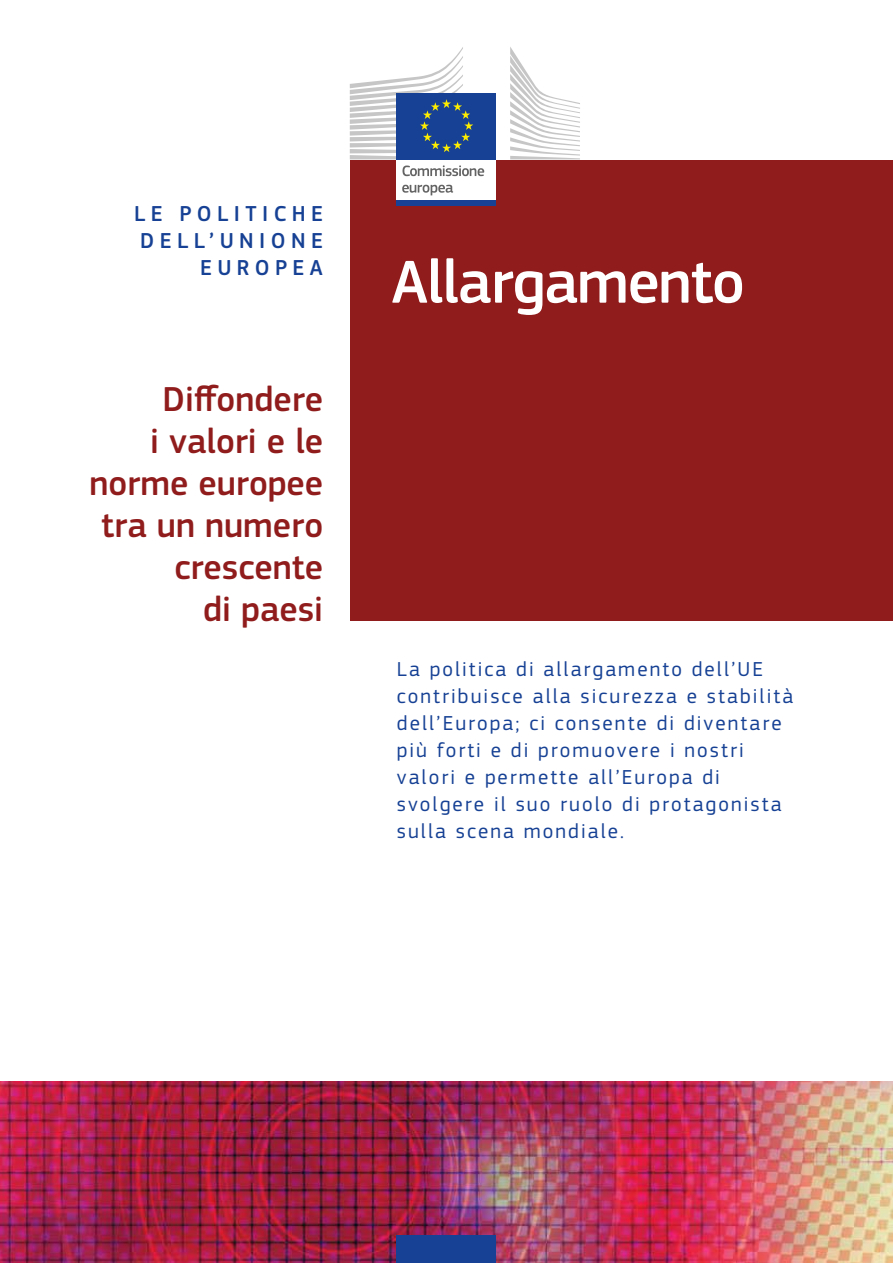
<style>
.page{position:relative;width:893px;height:1263px;background:#fff}
.page>*{position:absolute;margin:0;border:0;box-sizing:border-box;transform-origin:0 0}
.CV_Heading01{font:500 63px "EC Square Sans Pro";letter-spacing:-.02em;color:#fff}
.CV_Heading02{font:500 36px/42px "EC Square Sans Pro";color:#901c1c;text-align:right}
.CV_Heading04{font:500 22.5px/27px "EC Square Sans Pro";letter-spacing:.24em;color:#164194;text-align:right}
.CV_Heading03{font:21px/27px "EC Square Sans Pro";letter-spacing:.1em;color:#164194}
</style>
<div class="page">
<div style="left:350px;top:160px;width:543px;height:461px;background:#901c1c"></div>
<img style="left:0;top:1081px;width:893px;height:182px">
<div style="left:397px;top:157px;width:99px;height:45px;background:#fff"></div>
<div style="left:397px;top:93px;width:99px;height:66px;background:#164194"></div>
<svg style="left:350px;top:47px;width:123px;height:112px"></svg>
<div style="left:397px;top:200px;width:99px;height:6px;background:#164194"></div>
<svg style="left:510px;top:47px;width:70px;height:112px"></svg>
<svg style="left:402px;top:165px;width:82px;height:11px"></svg>
<svg style="left:402px;top:185px;width:51px;height:10px"></svg>
<div style="left:397px;top:1236px;width:99px;height:27px;background:#164194"></div>
<p class="CV_Heading04" style="left:134px;top:201px;width:190px">LE POLITICHE<br>DELL’UNIONE<br>EUROPEA</p>
<p class="CV_Heading02" style="left:89px;top:379px;width:235px">Diffondere<br>i valori e le norme europee tra un numero crescente<br>di paesi</p>
<p class="CV_Heading01" style="left:392px;top:245px;width:355px">Allargamento</p>
<p class="CV_Heading03" style="left:397px;top:655px;width:398px">La politica di allargamento dell’UE contribuisce alla sicurezza e stabilità dell’Europa; ci consente di diventare più forti e di promuovere i nostri valori e permette all’Europa di svolgere il suo ruolo di protagonista sulla scena mondiale.</p>
</div>
